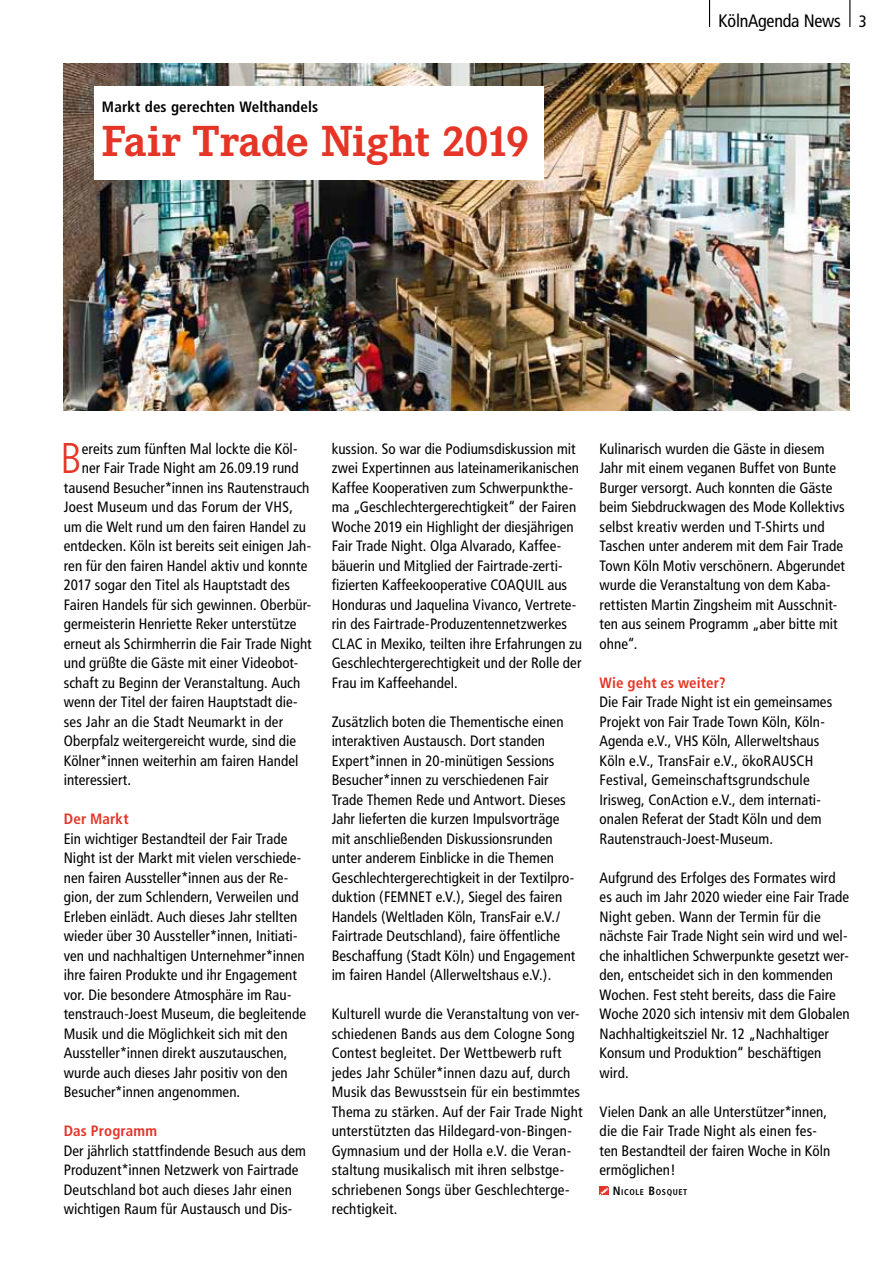
<style>
.page{position:relative;width:893px;height:1263px;background:#fff}
.page>*{position:absolute;margin:0;border:0;box-sizing:border-box;transform-origin:0 0}
.t1{font:700 45.15px "Corporate E";letter-spacing:-.02em;color:#e53527}
.t2{font:300 condensed 42.9px "Frutiger";color:#e53527}
.t3{font:condensed 18px "Frutiger";letter-spacing:-.015em;color:#000}
.t4{font:condensed 15px/19.5px "Frutiger";letter-spacing:.005em;color:#000}
.t5{font:700 condensed 15px "Frutiger";letter-spacing:.01em;color:#e53527}
.t6{font:700 condensed 15px "Frutiger";letter-spacing:.01em;color:#000}
.t7{font:700 condensed 8.4px "Frutiger";letter-spacing:.07em;color:#000}
.s1{font-size:16.5px}
.s2{font-size:12px}
</style>
<div class="page">
<svg style="left:709px;top:0;width:1px;height:27px"></svg>
<svg style="left:849px;top:0;width:1px;height:27px"></svg>
<svg style="left:600px;top:1186px;width:8px;height:9px"></svg>
<svg style="left:600px;top:1187px;width:8px;height:7px"></svg>
<img style="left:64px;top:64px;width:785px;height:346px">
<div style="left:94px;top:87px;width:449px;height:93px;background:#fff"></div>
<p class="t6" style="left:102px;top:98px;width:218px">Markt des gerechten Welthandels</p>
<h1 class="t1" style="left:102px;top:116px;width:429px">Fair Trade Night 2019</h1>
<p class="t3" style="left:719px;top:10px;width:150px">KölnAgenda News <span class="s1">3</span></p>
<h2 class="t2" style="left:60px;top:434px;width:23px">B</h2>
<p class="t4" style="left:82px;top:439px;width:217px">ereits zum fünften Mal lockte die Köl-</p>
<p class="t4" style="left:82px;top:458px;width:219px">ner Fair Trade Night am 26.09.19 rund</p>
<p class="t4" style="left:64px;top:478px;width:247px">tausend Besucher*innen ins Rautenstrauch</p>
<p class="t4" style="left:64px;top:497px;width:231px">Joest Museum und das Forum der VHS,</p>
<p class="t4" style="left:64px;top:517px;width:244px">um die Welt rund um den fairen Handel zu</p>
<p class="t4" style="left:64px;top:536px;width:249px">entdecken. Köln ist bereits seit einigen Jah-</p>
<p class="t4" style="left:64px;top:556px;width:245px">ren für den fairen Handel aktiv und konnte</p>
<p class="t4" style="left:64px;top:575px;width:228px">2017 sogar den Titel als Hauptstadt des</p>
<p class="t4" style="left:64px;top:595px;width:249px">Fairen Handels für sich gewinnen. Oberbür-</p>
<p class="t4" style="left:64px;top:614px;width:234px">germeisterin Henriette Reker unterstütze</p>
<p class="t4" style="left:64px;top:634px;width:249px">erneut als Schirmherrin die Fair Trade Night</p>
<p class="t4" style="left:64px;top:653px;width:235px">und grüßte die Gäste mit einer Videobot-</p>
<p class="t4" style="left:64px;top:673px;width:238px">schaft zu Beginn der Veranstaltung. Auch</p>
<p class="t4" style="left:64px;top:692px;width:235px">wenn der Titel der fairen Hauptstadt die-</p>
<p class="t4" style="left:64px;top:712px;width:221px">ses Jahr an die Stadt Neumarkt in der</p>
<p class="t4" style="left:64px;top:731px;width:234px">Oberpfalz weitergereicht wurde, sind die</p>
<p class="t4" style="left:64px;top:751px;width:236px">Kölner*innen weiterhin am fairen Handel</p>
<p class="t4" style="left:64px;top:770px;width:69px">interessiert.</p>
<p class="t5" style="left:64px;top:810px;width:66px">Der Markt</p>
<p class="t4" style="left:64px;top:829px;width:244px">Ein wichtiger Bestandteil der Fair Trade Night ist der Markt mit vielen verschiede&shy;nen fairen Aussteller*innen aus der Re&shy;gion, der zum Schlendern, Verweilen und Erleben einlädt. Auch dieses Jahr stellten wieder über 30 Aussteller*innen, Initiati&shy;ven und nachhaltigen Unternehmer*innen ihre fairen Produkte und ihr Engagement vor. Die besondere Atmosphäre im Rau&shy;tenstrauch-Joest Museum, die begleitende Musik und die Möglichkeit sich mit den Aussteller*innen direkt auszutauschen, wurde auch dieses Jahr positiv von den Besucher*innen angenommen.</p>
<p class="t5" style="left:64px;top:1122px;width:95px">Das Programm</p>
<p class="t4" style="left:64px;top:1141px;width:244px">Der jährlich stattfindende Besuch aus dem Produzent*innen Netzwerk von Fairtrade Deutschland bot auch dieses Jahr einen wichtigen Raum für Austausch und Dis-</p>
<p class="t4" style="left:332px;top:439px;width:252px">kussion. So war die Podiumsdiskussion mit zwei Expertinnen aus lateinamerikanischen Kaffee Kooperativen zum Schwerpunkthe&shy;ma „Geschlechtergerechtigkeit“ der Fairen Woche 2019 ein Highlight der diesjährigen Fair Trade Night. Olga Alvarado, Kaffee&shy;bäuerin und Mitglied der Fairtrade-zerti&shy;fizierten Kaffeekooperative COAQUIL aus Honduras und Jaquelina Vivanco, Vertrete&shy;rin des Fairtrade-Produzentennetzwerkes CLAC in Mexiko, teilten ihre Erfahrungen zu Geschlechtergerechtigkeit und der Rolle der Frau im Kaffeehandel.</p>
<p class="t4" style="left:332px;top:712px;width:245px">Zusätzlich boten die Thementische einen interaktiven Austausch. Dort standen Expert*innen in 20-minütigen Sessions Besucher*innen zu verschiedenen Fair Trade Themen Rede und Antwort. Dieses Jahr lieferten die kurzen Impulsvorträge mit anschließenden Diskussionsrunden unter anderem Einblicke in die Themen Geschlechtergerechtigkeit in der Textilpro&shy;duktion (FEMNET e.V.), Siegel des fairen Handels (Weltladen Köln, TransFair e.V./ Fairtrade Deutschland), faire öffentliche Beschaffung (Stadt Köln) und Engagement im fairen Handel (Allerweltshaus e.V.).</p>
<p class="t4" style="left:332px;top:1004px;width:252px">Kulturell wurde die Veranstaltung von ver&shy;schiedenen Bands aus dem Cologne Song Contest begleitet. Der Wettbewerb ruft jedes Jahr Schüler*innen dazu auf, durch Musik das Bewusstsein für ein bestimmtes Thema zu stärken. Auf der Fair Trade Night unterstützten das Hildegard-von-Bingen-Gymnasium und der Holla e.V. die Veran&shy;staltung musikalisch mit ihren selbstge&shy;schriebenen Songs über Geschlechterge&shy;rechtigkeit.</p>
<p class="t4" style="left:600px;top:439px;width:247px">Kulinarisch wurden die Gäste in diesem Jahr mit einem veganen Buffet von Bunte Burger versorgt. Auch konnten die Gäste beim Siebdruckwagen des Mode Kollektivs selbst kreativ werden und T-Shirts und Taschen unter anderem mit dem Fair Trade Town Köln Motiv verschönern. Abgerundet wurde die Veranstaltung von dem Kaba&shy;rettisten Martin Zingsheim mit Ausschnit&shy;ten aus seinem Programm „aber bitte mit ohne“.</p>
<p class="t5" style="left:600px;top:674px;width:128px">Wie geht es weiter?</p>
<p class="t4" style="left:600px;top:692px;width:234px">Die Fair Trade Night ist ein gemeinsames Projekt von Fair Trade Town Köln, Köln-Agenda e.V., VHS Köln, Allerweltshaus Köln e.V., TransFair e.V., ökoRAUSCH Festival, Gemeinschaftsgrundschule Irisweg, ConAction e.V., dem internati&shy;onalen Referat der Stadt Köln und dem Rautenstrauch-Joest-Museum.</p>
<p class="t4" style="left:600px;top:868px;width:252px">Aufgrund des Erfolges des Formates wird es auch im Jahr 2020 wieder eine Fair Trade Night geben. Wann der Termin für die nächste Fair Trade Night sein wird und wel&shy;che inhaltlichen Schwerpunkte gesetzt wer&shy;den, entscheidet sich in den kommenden Wochen. Fest steht bereits, dass die Faire Woche 2020 sich intensiv mit dem Globalen Nachhaltigkeitsziel Nr. 12 „Nachhaltiger Konsum und Produktion“ beschäftigen wird.</p>
<p class="t4" style="left:600px;top:1102px;width:232px">Vielen Dank an alle Unterstützer*innen, die die Fair Trade Night als einen fes&shy;ten Bestandteil der fairen Woche in Köln ermöglichen!</p>
<p class="t7" style="left:613px;top:1187px;width:76px"><span class="s2">N</span> ICOLE <span class="s2">B</span>OSQUET</p>
</div>
